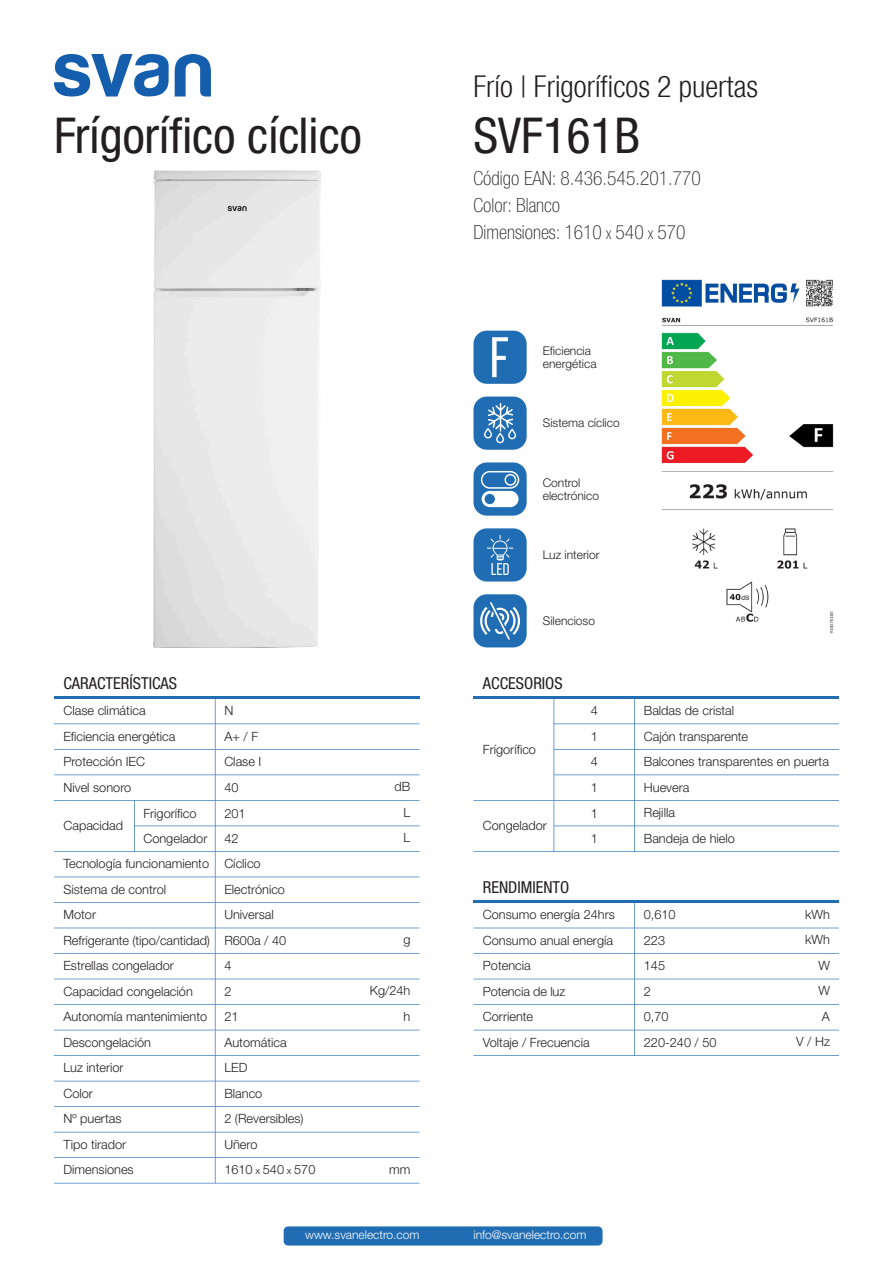
<style>
.page{position:relative;width:893px;height:1263px;background:#fff}
.page>*{position:absolute;margin:0;border:0;box-sizing:border-box;transform-origin:0 0}
.FAMILIA_Y_REF{font:condensed 49.5px "Helvetica Neue LT Std";color:#231f20}
.SUB_TITULO{font:300 condensed 30px "Helvetica Neue";color:#231f20}
.TEXTO{font:100 condensed 19.5px "Helvetica Neue LT Std";color:#231f20}
.TITULO_TABLA{font:condensed 16.5px "Helvetica Neue LT Std";color:#231f20}
.TEXTO_TABLA{font:300 12.75px "Helvetica Neue LT Std";color:#231f20}
.UNIDADES_TABLA{font:300 12.75px "Helvetica Neue LT Std";color:#231f20}
.INFO_ICONOS{font:300 12px "Helvetica Neue LT Std";color:#231f20}
.t1{font:300 12px "Helvetica Neue LT Std";color:#fff}
.s1{font-size:16.5px}
.s2{font-size:9.75px}
</style>
<div class="page">
<svg style="left:54px;top:54px;width:115px;height:43px"></svg>
<svg style="left:175px;top:54px;width:36px;height:42px"></svg>
<div style="left:284px;top:1226px;width:319px;height:19px;background:#206db3;border-radius:5px"></div>
<div style="left:473px;top:528px;width:54px;height:53px;background:#206db3;border-radius:13px"></div>
<div style="left:473px;top:594px;width:54px;height:53px;background:#206db3;border-radius:13px"></div>
<div style="left:473px;top:462px;width:54px;height:54px;background:#206db3;border-radius:13px"></div>
<div style="left:473px;top:397px;width:54px;height:53px;background:#206db3;border-radius:13px"></div>
<div style="left:473px;top:331px;width:54px;height:53px;background:#206db3;border-radius:13px"></div>
<svg style="left:492px;top:337px;width:16px;height:40px"></svg>
<img style="left:153px;top:171px;width:167px;height:476px">
<img style="left:661px;top:279px;width:173px;height:355px">
<hr style="left:54px;top:696px;width:365px;height:3px;background:#206db3">
<svg style="left:473px;top:699px;width:366px;height:153px"></svg>
<hr style="left:473px;top:696px;width:366px;height:3px;background:#206db3">
<hr style="left:473px;top:901px;width:366px;height:2px;background:#206db3">
<svg style="left:487px;top:535px;width:26px;height:40px"></svg>
<svg style="left:480px;top:602px;width:40px;height:38px"></svg>
<svg style="left:481px;top:471px;width:38px;height:36px"></svg>
<svg style="left:484px;top:403px;width:32px;height:40px"></svg>
<svg style="left:54px;top:699px;width:365px;height:484px"></svg>
<svg style="left:473px;top:903px;width:366px;height:153px"></svg>
<p class="SUB_TITULO" style="left:473px;top:69px;width:286px">Frío | Frigoríficos 2 puertas</p>
<p class="FAMILIA_Y_REF" style="left:54px;top:107px;width:309px">Frígorífico cíclico</p>
<p class="FAMILIA_Y_REF" style="left:473px;top:107px;width:168px">SVF161B</p>
<p class="TEXTO" style="left:473px;top:167px;width:229px">Código EAN: 8.436.545.201.770</p>
<p class="TEXTO" style="left:473px;top:194px;width:88px">Color: Blanco</p>
<p class="TEXTO" style="left:473px;top:221px;width:214px">Dimensiones: 1610 <span class="s1">x</span> 540 <span class="s1">x</span> 570</p>
<p class="INFO_ICONOS" style="left:543px;top:343px;width:50px">Eficiencia</p>
<p class="INFO_ICONOS" style="left:543px;top:357px;width:55px">energética</p>
<p class="INFO_ICONOS" style="left:543px;top:415px;width:78px">Sistema cíclico</p>
<p class="INFO_ICONOS" style="left:543px;top:475px;width:39px">Control</p>
<p class="INFO_ICONOS" style="left:543px;top:488px;width:58px">electrónico</p>
<p class="INFO_ICONOS" style="left:543px;top:547px;width:58px">Luz interior</p>
<p class="TITULO_TABLA" style="left:63px;top:674px;width:115px">CARACTERÍSTICAS</p>
<p class="TEXTO_TABLA" style="left:63px;top:703px;width:84px">Clase climática</p>
<p class="TEXTO_TABLA" style="left:224px;top:703px;width:10px">N</p>
<p class="TEXTO_TABLA" style="left:63px;top:728px;width:113px">Eficiencia energética</p>
<p class="TEXTO_TABLA" style="left:224px;top:728px;width:35px">A+ / F</p>
<p class="TEXTO_TABLA" style="left:63px;top:754px;width:83px">Protección IEC</p>
<p class="TEXTO_TABLA" style="left:224px;top:754px;width:39px">Clase I</p>
<p class="TEXTO_TABLA" style="left:63px;top:779px;width:69px">Nivel sonoro</p>
<p class="TEXTO_TABLA" style="left:224px;top:779px;width:16px">40</p>
<p class="UNIDADES_TABLA" style="left:395px;top:779px;width:17px">dB</p>
<p class="TEXTO_TABLA" style="left:63px;top:818px;width:61px">Capacidad</p>
<p class="TEXTO_TABLA" style="left:143px;top:805px;width:55px">Frigorífico</p>
<p class="TEXTO_TABLA" style="left:143px;top:831px;width:66px">Congelador</p>
<p class="UNIDADES_TABLA" style="left:404px;top:805px;width:8px">L</p>
<p class="TEXTO_TABLA" style="left:224px;top:805px;width:23px">201</p>
<p class="TEXTO_TABLA" style="left:224px;top:831px;width:16px">42</p>
<p class="UNIDADES_TABLA" style="left:404px;top:830px;width:8px">L</p>
<p class="TEXTO_TABLA" style="left:63px;top:856px;width:147px">Tecnología funcionamiento</p>
<p class="TEXTO_TABLA" style="left:224px;top:856px;width:38px">Cíclico</p>
<p class="TEXTO_TABLA" style="left:63px;top:881px;width:104px">Sistema de control</p>
<p class="TEXTO_TABLA" style="left:224px;top:881px;width:62px">Electrónico</p>
<p class="TEXTO_TABLA" style="left:63px;top:907px;width:34px">Motor</p>
<p class="TEXTO_TABLA" style="left:224px;top:907px;width:51px">Universal</p>
<p class="TEXTO_TABLA" style="left:63px;top:932px;width:148px">Refrigerante (tipo/cantidad)</p>
<p class="TEXTO_TABLA" style="left:224px;top:932px;width:63px">R600a / 40</p>
<p class="UNIDADES_TABLA" style="left:403px;top:932px;width:9px">g</p>
<p class="TEXTO_TABLA" style="left:63px;top:958px;width:112px">Estrellas congelador</p>
<p class="TEXTO_TABLA" style="left:224px;top:958px;width:9px">4</p>
<p class="TEXTO_TABLA" style="left:63px;top:983px;width:131px">Capacidad congelación</p>
<p class="TEXTO_TABLA" style="left:224px;top:983px;width:9px">2</p>
<p class="UNIDADES_TABLA" style="left:370px;top:983px;width:42px">Kg/24h</p>
<p class="TEXTO_TABLA" style="left:63px;top:1009px;width:145px">Autonomía mantenimiento</p>
<p class="TEXTO_TABLA" style="left:224px;top:1009px;width:16px">21</p>
<p class="UNIDADES_TABLA" style="left:404px;top:1008px;width:8px">h</p>
<p class="TEXTO_TABLA" style="left:63px;top:1034px;width:89px">Descongelación</p>
<p class="TEXTO_TABLA" style="left:224px;top:1034px;width:64px">Automática</p>
<p class="TEXTO_TABLA" style="left:63px;top:1060px;width:62px">Luz interior</p>
<p class="TEXTO_TABLA" style="left:224px;top:1060px;width:25px">LED</p>
<p class="TEXTO_TABLA" style="left:63px;top:1085px;width:31px">Color</p>
<p class="TEXTO_TABLA" style="left:224px;top:1085px;width:40px">Blanco</p>
<p class="TEXTO_TABLA" style="left:63px;top:1111px;width:60px">Nº puertas</p>
<p class="TEXTO_TABLA" style="left:224px;top:1111px;width:81px">2 (Reversibles)</p>
<p class="TEXTO_TABLA" style="left:63px;top:1136px;width:64px">Tipo tirador</p>
<p class="TEXTO_TABLA" style="left:224px;top:1136px;width:35px">Uñero</p>
<p class="TEXTO_TABLA" style="left:63px;top:1162px;width:72px">Dimensiones</p>
<p class="TEXTO_TABLA" style="left:224px;top:1162px;width:93px">1610 <span class="s2">x</span> 540 <span class="s2">x</span> 570</p>
<p class="UNIDADES_TABLA" style="left:389px;top:1161px;width:23px">mm</p>
<p class="INFO_ICONOS" style="left:543px;top:613px;width:54px">Silencioso</p>
<p class="TITULO_TABLA" style="left:483px;top:674px;width:81px">ACCESORIOS</p>
<p class="TEXTO_TABLA" style="left:483px;top:741px;width:55px">Frígorífico</p>
<p class="TEXTO_TABLA" style="left:483px;top:818px;width:66px">Congelador</p>
<p class="TEXTO_TABLA" style="left:644px;top:703px;width:92px">Baldas de cristal</p>
<p class="TEXTO_TABLA" style="left:591px;top:703px;width:9px">4</p>
<p class="TEXTO_TABLA" style="left:591px;top:728px;width:9px">1</p>
<p class="TEXTO_TABLA" style="left:644px;top:728px;width:106px">Cajón transparente</p>
<p class="TEXTO_TABLA" style="left:591px;top:754px;width:9px">4</p>
<p class="TEXTO_TABLA" style="left:591px;top:779px;width:9px">1</p>
<p class="TEXTO_TABLA" style="left:644px;top:754px;width:187px">Balcones transparentes en puerta</p>
<p class="TEXTO_TABLA" style="left:644px;top:779px;width:47px">Huevera</p>
<p class="TEXTO_TABLA" style="left:591px;top:805px;width:9px">1</p>
<p class="TEXTO_TABLA" style="left:591px;top:831px;width:9px">1</p>
<p class="TEXTO_TABLA" style="left:644px;top:805px;width:33px">Rejilla</p>
<p class="TEXTO_TABLA" style="left:644px;top:830px;width:93px">Bandeja de hielo</p>
<p class="TITULO_TABLA" style="left:483px;top:878px;width:88px">RENDIMIENTO</p>
<p class="TEXTO_TABLA" style="left:483px;top:907px;width:134px">Consumo energía 24hrs</p>
<p class="TEXTO_TABLA" style="left:644px;top:907px;width:33px">0,610</p>
<p class="UNIDADES_TABLA" style="left:805px;top:906px;width:26px">kWh</p>
<p class="TEXTO_TABLA" style="left:483px;top:932px;width:132px">Consumo anual energía</p>
<p class="TEXTO_TABLA" style="left:644px;top:932px;width:23px">223</p>
<p class="UNIDADES_TABLA" style="left:805px;top:932px;width:26px">kWh</p>
<p class="TEXTO_TABLA" style="left:483px;top:958px;width:49px">Potencia</p>
<p class="TEXTO_TABLA" style="left:644px;top:958px;width:23px">145</p>
<p class="UNIDADES_TABLA" style="left:818px;top:957px;width:13px">W</p>
<p class="TEXTO_TABLA" style="left:483px;top:983px;width:84px">Potencia de luz</p>
<p class="TEXTO_TABLA" style="left:644px;top:983px;width:9px">2</p>
<p class="UNIDADES_TABLA" style="left:818px;top:983px;width:13px">W</p>
<p class="TEXTO_TABLA" style="left:483px;top:1009px;width:52px">Corriente</p>
<p class="TEXTO_TABLA" style="left:644px;top:1009px;width:26px">0,70</p>
<p class="UNIDADES_TABLA" style="left:822px;top:1008px;width:10px">A</p>
<p class="TEXTO_TABLA" style="left:483px;top:1034px;width:108px">Voltaje / Frecuencia</p>
<p class="TEXTO_TABLA" style="left:644px;top:1034px;width:74px">220-240 / 50</p>
<p class="UNIDADES_TABLA" style="left:796px;top:1034px;width:35px">V / Hz</p>
<p class="t1" style="left:305px;top:1227px;width:116px">www.svanelectro.com</p>
<p class="t1" style="left:473px;top:1227px;width:114px">info@svanelectro.com</p>
</div>
